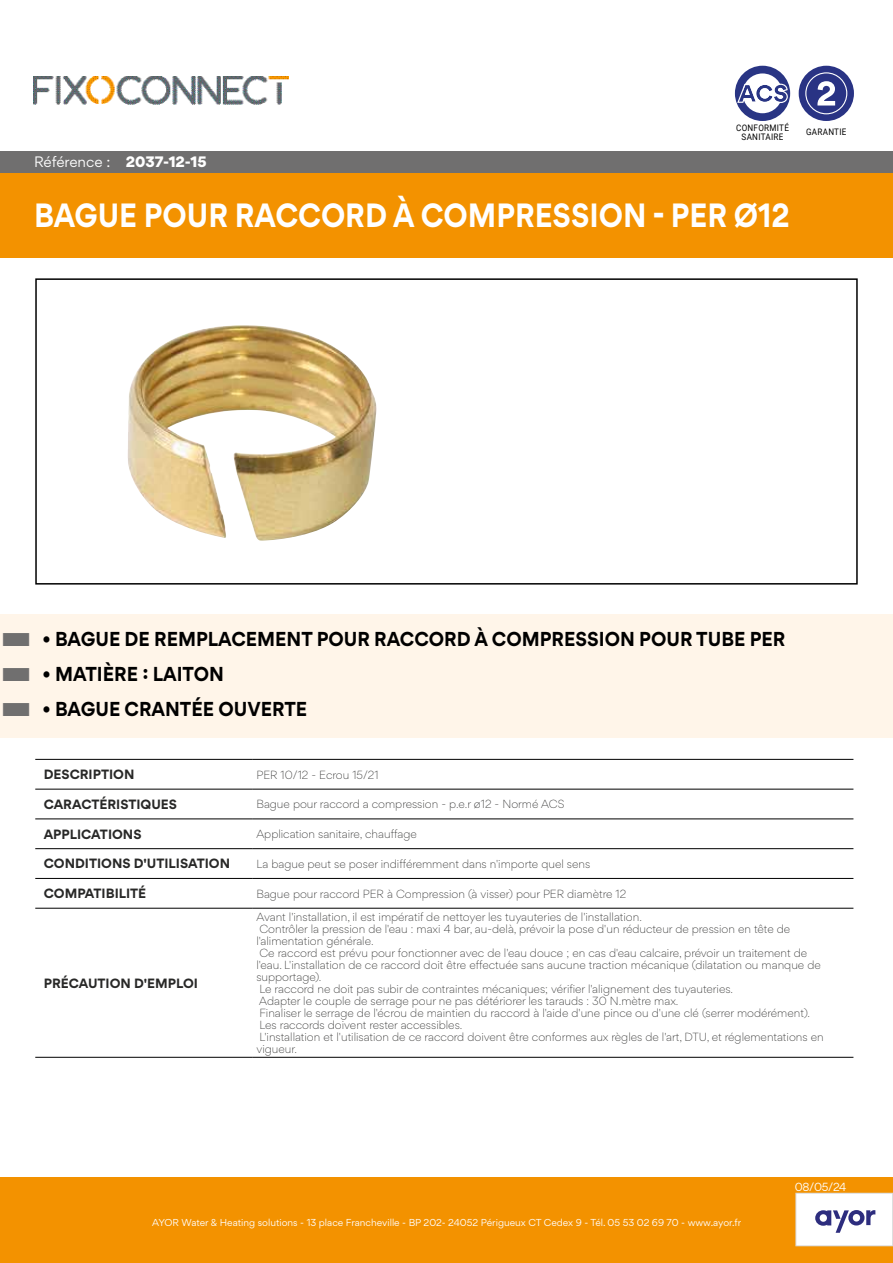
<style>
.page{position:relative;width:893px;height:1263px;background:#fff}
.page>*{position:absolute;margin:0;border:0;box-sizing:border-box;transform-origin:0 0}
.t1{font:700 30px "Gordita";color:#fff;scale:.9 1}
.t2{font:700 18px "Gordita";color:#000;scale:.95 1}
.t3{font:13.5px "Gordita";letter-spacing:-.005em;color:#fff}
.t4{font:700 12px "Gordita";color:#282827}
.t5{font:300 10.5px/12px "Gordita";color:#282827}
.t6{font:10.5px "Gordita";color:#fff}
.t7{font:9px "Gordita";color:#fff}
.t8{font:9px/9px "Roboto";letter-spacing:.035em;color:#000;text-align:center;scale:.9 1}
.s1{font-weight:900}
</style>
<div class="page">
<div style="left:0;top:1178px;width:893px;height:85px;background:#f39200"></div>
<div style="left:796px;top:1193px;width:97px;height:53px;background:#fff"></div>
<div style="left:795px;top:1193px;width:98px;height:53px;border:1px solid #dadada"></div>
<img style="left:127px;top:325px;width:250px;height:216px">
<div style="left:0;top:172px;width:893px;height:85px;background:#f39200"></div>
<hr style="left:35px;top:759px;width:217px;height:1px;background:#000">
<hr style="left:252px;top:759px;width:601px;height:1px;background:#000">
<hr style="left:35px;top:789px;width:217px;height:1px;background:#000">
<hr style="left:252px;top:789px;width:601px;height:1px;background:#000">
<hr style="left:35px;top:818px;width:217px;height:1px;background:#000">
<hr style="left:252px;top:818px;width:601px;height:1px;background:#000">
<hr style="left:35px;top:848px;width:217px;height:1px;background:#000">
<hr style="left:252px;top:848px;width:601px;height:1px;background:#000">
<hr style="left:35px;top:878px;width:217px;height:1px;background:#000">
<hr style="left:252px;top:878px;width:601px;height:1px;background:#000">
<hr style="left:35px;top:908px;width:217px;height:1px;background:#000">
<hr style="left:252px;top:908px;width:601px;height:1px;background:#000">
<hr style="left:35px;top:1057px;width:217px;height:1px;background:#000">
<hr style="left:252px;top:1057px;width:601px;height:1px;background:#000">
<div style="left:735px;top:66px;width:55px;height:55px;background:#293584;border-radius:50%"></div>
<div style="left:743px;top:73px;width:39px;height:40px;background:#fff;border-radius:50%"></div>
<svg style="left:737px;top:84px;width:51px;height:19px"></svg>
<div style="left:799px;top:66px;width:55px;height:55px;background:#293384;border-radius:50%"></div>
<svg style="left:805px;top:72px;width:42px;height:42px"></svg>
<div style="left:35px;top:278px;width:823px;height:307px;border:2px solid #000"></div>
<div style="left:0;top:614px;width:893px;height:53px;background:#fff5e9"></div>
<div style="left:0;top:649px;width:893px;height:53px;background:#fff5e9"></div>
<div style="left:0;top:684px;width:893px;height:53px;background:#fff5e9"></div>
<svg style="left:815px;top:1210px;width:60px;height:23px"></svg>
<img style="left:33px;top:77px;width:255px;height:28px">
<div style="left:0;top:151px;width:893px;height:21px;background:#706f6f"></div>
<p class="t3" style="left:34px;top:152px;width:174px">Référence : <span class="s1">2037-12-15</span></p>
<p class="t8" style="left:736px;top:122px;width:60px">CONFORMITÉ<br>SANITAIRE</p>
<p class="t8" style="left:806px;top:127px;width:46px">GARANTIE</p>
<h1 class="t1" style="left:34px;top:191px;width:841px">BAGUE POUR RACCORD À COMPRESSION - PER Ø12</h1>
<h2 class="t2" style="left:43px;top:624px;width:783px">• BAGUE DE REMPLACEMENT POUR RACCORD À COMPRESSION POUR TUBE PER</h2>
<h2 class="t2" style="left:43px;top:659px;width:192px">• MATIÈRE : LAITON</h2>
<h2 class="t2" style="left:43px;top:694px;width:280px">• BAGUE CRANTÉE OUVERTE</h2>
<p class="t4" style="left:44px;top:765px;width:92px">DESCRIPTION</p>
<p class="t5" style="left:256px;top:768px;width:124px">PER 10/12 - Ecrou 15/21</p>
<p class="t4" style="left:44px;top:795px;width:135px">CARACTÉRISTIQUES</p>
<p class="t5" style="left:256px;top:798px;width:310px">Bague pour raccord a compression - p.e.r ø12 - Normé ACS</p>
<p class="t4" style="left:44px;top:824px;width:99px">APPLICATIONS</p>
<p class="t5" style="left:256px;top:827px;width:162px">Application sanitaire, chauffage</p>
<p class="t4" style="left:44px;top:854px;width:188px">CONDITIONS D'UTILISATION</p>
<p class="t5" style="left:256px;top:857px;width:335px">La bague peut se poser indifféremment dans n'importe quel sens</p>
<p class="t4" style="left:44px;top:884px;width:104px">COMPATIBILITÉ</p>
<p class="t5" style="left:256px;top:887px;width:371px">Bague pour raccord PER à Compression (à visser) pour PER diamètre 12</p>
<p class="t4" style="left:44px;top:973px;width:156px">PRÉCAUTION D'EMPLOI</p>
<p class="t5" style="left:256px;top:910px;width:569px">Avant l'installation, il est impératif de nettoyer les tuyauteries de l'installation.<br>Contrôler la pression de l'eau : maxi 4 bar, au-delà, prévoir la pose d'un réducteur de pression en tête de l'alimentation générale.<br>Ce raccord est prévu pour fonctionner avec de l'eau douce ; en cas d'eau calcaire, prévoir un traitement de l'eau. L'installation de ce raccord doit être effectuée sans aucune traction mécanique (dilatation ou manque de supportage).<br>Le raccord ne doit pas subir de contraintes mécaniques; vérifier l'alignement des tuyauteries.<br>Adapter le couple de serrage pour ne pas détériorer les tarauds : 30 N.mètre max.<br>Finaliser le serrage de l'écrou de maintien du raccord à l'aide d'une pince ou d'une clé (serrer modérément).<br>Les raccords doivent rester accessibles.<br>L'installation et l'utilisation de ce raccord doivent être conformes aux règles de l'art, DTU, et réglementations en vigueur.</p>
<p class="t6" style="left:795px;top:1179px;width:53px">08/05/24</p>
<p class="t7" style="left:152px;top:1216px;width:590px">AYOR Water &amp; Heating solutions - 13 place Francheville - BP 202- 24052 Périgueux CT Cedex 9 - Tél. 05 53 02 69 70 - www.ayor.fr</p>
</div>
